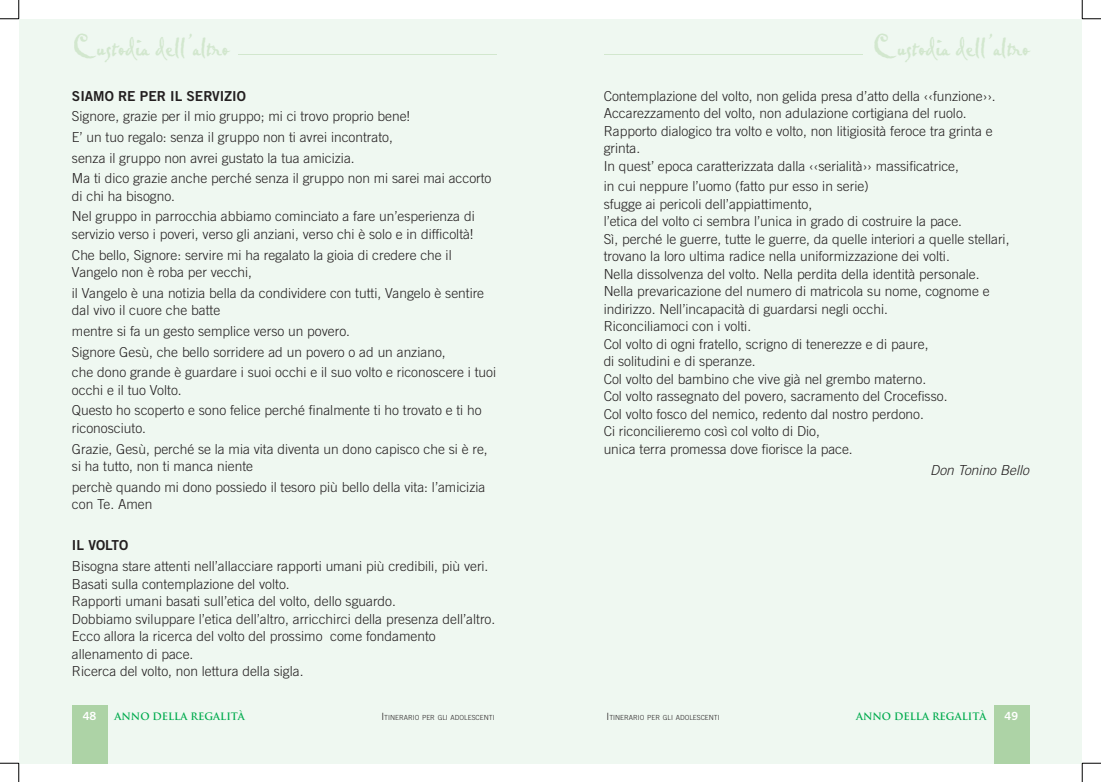
<style>
.page{position:relative;width:1101px;height:782px;background:#fff}
.page>*{position:absolute;margin:0;border:0;box-sizing:border-box;transform-origin:0 0}
.t1{font:31.25px "Pablo LET Plain 10";color:#d2e7ce}
.t2{font:300 13.75px/17.5px "Trade Gothic";color:#231f20}
.t3{font:13.75px "Trade Gothic Bold Two";color:#231f20}
.t4{font:italic 300 13.75px "Trade Gothic";color:#231f20}
.t5{font:11.25px "Trade Gothic Bold Two";color:#fff}
.t6{font:700 10px "Trajan";color:#00ab4d}
.t7{font:300 7px "Trade Gothic";color:#231f20}
.s1{font-size:10px}
</style>
<div class="page">
<div style="left:19px;top:19px;width:531px;height:744px;background:#eff8f1"></div>
<div style="left:72px;top:705px;width:35px;height:58px;background:#add3a6"></div>
<hr style="left:238px;top:54px;width:259px;height:1px;background:#d2e7ce">
<div style="left:550px;top:19px;width:532px;height:744px;background:#eff8f1"></div>
<div style="left:993px;top:705px;width:36px;height:58px;background:#add3a6"></div>
<hr style="left:603px;top:54px;width:259px;height:1px;background:#d2e7ce">
<svg style="left:0;top:0;width:20px;height:20px"></svg>
<svg style="left:0;top:762px;width:20px;height:20px"></svg>
<svg style="left:1081px;top:0;width:19px;height:20px"></svg>
<svg style="left:1081px;top:762px;width:19px;height:20px"></svg>
<h1 class="t1" style="left:72px;top:26px;width:158px">Custodia dell’altro</h1>
<h1 class="t1" style="left:872px;top:26px;width:158px">Custodia dell’altro</h1>
<p class="t3" style="left:72px;top:87px;width:175px">SIAMO RE PER IL SERVIZIO</p>
<p class="t2" style="left:72px;top:106px;width:421px;line-height:20.6px">Signore, grazie per il mio gruppo; mi ci trovo proprio bene!<br>E’ un tuo regalo: senza il gruppo non ti avrei incontrato,<br>senza il gruppo non avrei gustato la tua amicizia.<br>Ma ti dico grazie anche perché senza il gruppo non mi sarei mai accorto</p>
<p class="t2" style="left:72px;top:185px;width:404px;line-height:20.6px">di chi ha bisogno.<br>Nel gruppo in parrocchia abbiamo cominciato a fare un’esperienza di</p>
<p class="t2" style="left:72px;top:224px;width:402px;line-height:20.6px">servizio verso i poveri, verso gli anziani, verso chi è solo e in difficoltà!<br>Che bello, Signore: servire mi ha regalato la gioia di credere che il</p>
<p class="t2" style="left:72px;top:262px;width:414px;line-height:20.6px">Vangelo non è roba per vecchi,<br>il Vangelo è una notizia bella da condividere con tutti, Vangelo è sentire</p>
<p class="t2" style="left:72px;top:300px;width:426px;line-height:20.6px">dal vivo il cuore che batte<br>mentre si fa un gesto semplice verso un povero.<br>Signore Gesù, che bello sorridere ad un povero o ad un anziano,<br>che dono grande è guardare i suoi occhi e il suo volto e riconoscere i tuoi</p>
<p class="t2" style="left:72px;top:379px;width:411px;line-height:20.6px">occhi e il tuo Volto.<br>Questo ho scoperto e sono felice perché finalmente ti ho trovato e ti ho</p>
<p class="t2" style="left:72px;top:417px;width:417px;line-height:20.6px">riconosciuto.<br>Grazie, Gesù, perché se la mia vita diventa un dono capisco che si è re,</p>
<p class="t2" style="left:72px;top:455px;width:415px;line-height:20.6px">si ha tutto, non ti manca niente<br>perchè quando mi dono possiedo il tesoro più bello della vita: l’amicizia</p>
<p class="t2" style="left:72px;top:495px;width:82px">con Te. Amen</p>
<p class="t3" style="left:72px;top:537px;width:58px">IL VOLTO</p>
<p class="t2" style="left:72px;top:557px;width:425px">Bisogna stare attenti nell’allacciare rapporti umani più credibili, più veri.<br>Basati sulla contemplazione del volto.<br>Rapporti umani basati sull’etica del volto, dello sguardo.<br>Dobbiamo sviluppare l’etica dell’altro, arricchirci della presenza dell’altro.<br>Ecco allora la ricerca del volto del prossimo come fondamento allenamento di pace.<br>Ricerca del volto, non lettura della sigla.</p>
<p class="t2" style="left:603px;top:87px;width:393px">Contemplazione del volto, non gelida presa d’atto della ‹‹funzione››.<br>Accarezzamento del volto, non adulazione cortigiana del ruolo.<br>Rapporto dialogico tra volto e volto, non litigiosità feroce tra grinta e grinta.<br>In quest’ epoca caratterizzata dalla ‹‹serialità›› massificatrice,</p>
<p class="t2" style="left:603px;top:177px;width:407px">in cui neppure l’uomo (fatto pur esso in serie)<br>sfugge ai pericoli dell’appiattimento,<br>l’etica del volto ci sembra l’unica in grado di costruire la pace.<br>Sì, perché le guerre, tutte le guerre, da quelle interiori a quelle stellari, trovano la loro ultima radice nella uniformizzazione dei volti.<br>Nella dissolvenza del volto. Nella perdita della identità personale.<br>Nella prevaricazione del numero di matricola su nome, cognome e indirizzo. Nell’incapacità di guardarsi negli occhi.<br>Riconciliamoci con i volti.<br>Col volto di ogni fratello, scrigno di tenerezze e di paure,<br>di solitudini e di speranze.<br>Col volto del bambino che vive già nel grembo materno.<br>Col volto rassegnato del povero, sacramento del Crocefisso.<br>Col volto fosco del nemico, redento dal nostro perdono.<br>Ci riconcilieremo così col volto di Dio,<br>unica terra promessa dove fiorisce la pace.</p>
<p class="t4" style="left:930px;top:461px;width:100px">Don Tonino Bello</p>
<p class="t5" style="left:83px;top:709px;width:15px">48</p>
<p class="t6" style="left:114px;top:710px;width:132px">ANNO DELLA REGALITà</p>
<p class="t7" style="left:381px;top:713px;width:115px"><span class="s1">I</span>TINERARIO PER GLI ADOLESCENTI</p>
<p class="t7" style="left:606px;top:713px;width:115px"><span class="s1">I</span>TINERARIO PER GLI ADOLESCENTI</p>
<p class="t6" style="left:856px;top:710px;width:132px">ANNO DELLA REGALITà</p>
<p class="t5" style="left:1004px;top:709px;width:15px">49</p>
</div>
